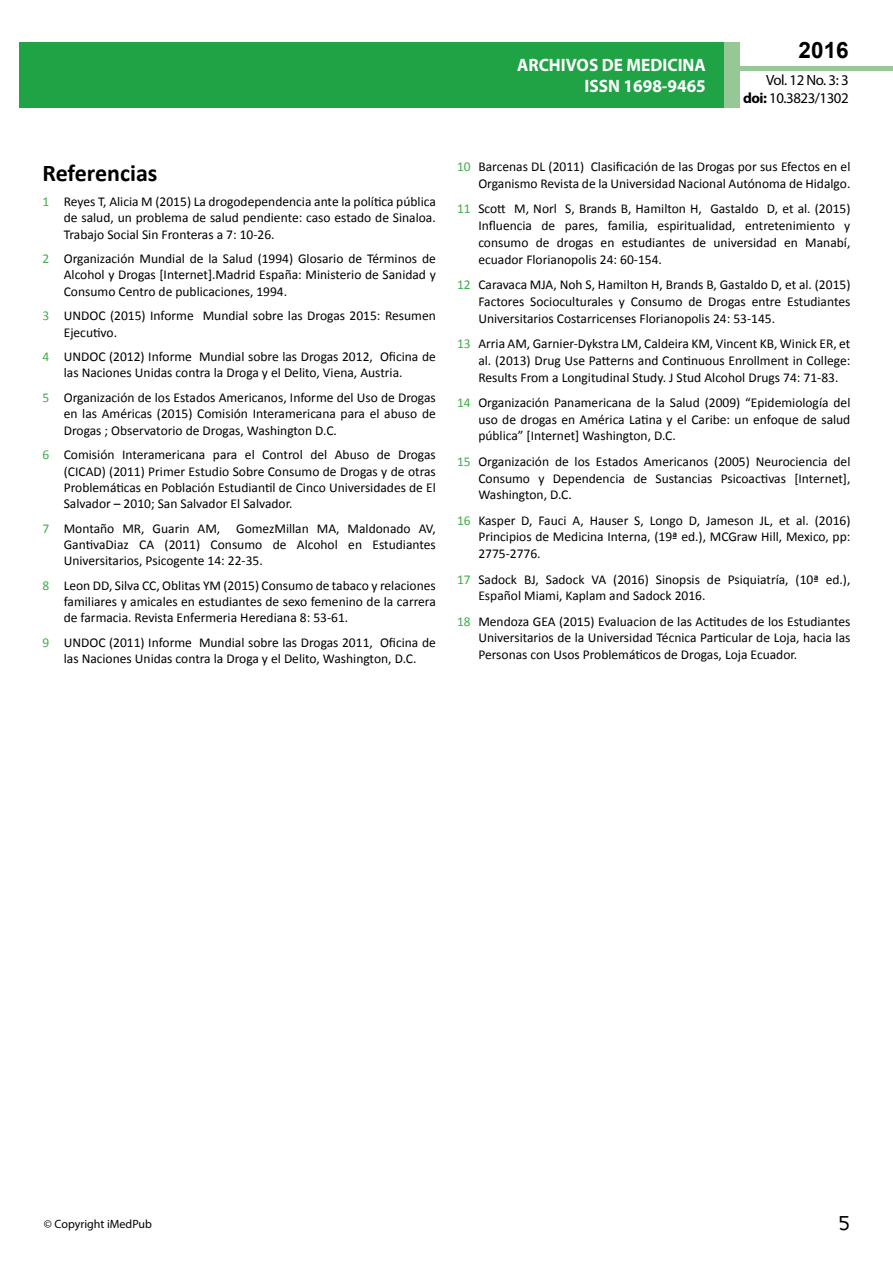
<style>
.page{position:relative;width:893px;height:1263px;background:#fff}
.page>*{position:absolute;margin:0;border:0;box-sizing:border-box;transform-origin:0 0}
.t1{font:25.5px "Tunga";color:#000}
.t2{font:700 24px "Calibri";color:#000}
.t3{font:700 22.5px "Arial";color:#000}
.t4{font:700 18px/21.6px "Myriad Pro";color:#fff;text-align:right;scale:.96 1}
.t5{font:14.85px/17.9px "Myriad Pro";letter-spacing:-.03em;color:#000;text-align:right}
.t6{font:13.5px/16.8px "Calibri";color:#000;text-align:justify}
.t7{font:12px "Myriad Pro";color:#000}
.s1{font-weight:700}
.s2{color:#41ad49}
</style>
<div class="page">
<div style="left:722px;top:66px;width:171px;height:5px;background:#96c996"></div>
<div style="left:19px;top:42px;width:706px;height:66px;background:#1fa345"></div>
<div style="left:725px;top:42px;width:15px;height:66px;background:#96c896"></div>
<h3 class="t4" style="left:517px;top:53px;width:198px">ARCHIVOS DE MEDICINA<br>ISSN 1698-9465</h3>
<h3 class="t3" style="left:799px;top:35px;width:52px">2016</h3>
<p class="t5" style="left:743px;top:71px;width:107px">Vol. 12 No. 3: 3 <span class="s1">doi:</span> 10.3823/1302</p>
<h2 class="t2" style="left:43px;top:158px;width:116px">Referencias</h2>
<p class="t6" style="left:64px;top:194px;width:374px;line-height:16.2px;text-indent:-21px"><span class="s2">1</span> Reyes T, Alicia M (2015) La drogodependencia ante la política pública de salud, un problema de salud pendiente: caso estado de Sinaloa.<br>Trabajo Social Sin Fronteras a 7: 10-26.</p>
<p class="t6" style="left:64px;top:251px;width:374px;line-height:16.2px;text-indent:-21px"><span class="s2">2</span> Organización Mundial de la Salud (1994) Glosario de Términos de Alcohol y Drogas [Internet].Madrid España: Ministerio de Sanidad y Consumo Centro de publicaciones, 1994.</p>
<p class="t6" style="left:64px;top:308px;width:374px;line-height:16.2px;text-indent:-21px"><span class="s2">3</span> UNDOC (2015) Informe Mundial sobre las Drogas 2015: Resumen<br>Ejecutivo.</p>
<p class="t6" style="left:64px;top:349px;width:374px;line-height:16.2px;text-indent:-21px"><span class="s2">4</span> UNDOC (2012) Informe Mundial sobre las Drogas 2012, Oficina de las Naciones Unidas contra la Droga y el Delito, Viena, Austria.</p>
<p class="t6" style="left:64px;top:390px;width:374px;line-height:16.2px;text-indent:-21px"><span class="s2">5</span> Organización de los Estados Americanos, Informe del Uso de Drogas en las Américas (2015) Comisión Interamericana para el abuso de Drogas ; Observatorio de Drogas, Washington D.C.</p>
<p class="t6" style="left:64px;top:447px;width:374px;line-height:16.2px;text-indent:-21px"><span class="s2">6</span> Comisión Interamericana para el Control del Abuso de Drogas (CICAD) (2011) Primer Estudio Sobre Consumo de Drogas y de otras Problemáticas en Población Estudiantil de Cinco Universidades de El Salvador – 2010; San Salvador El Salvador.</p>
<p class="t6" style="left:64px;top:520px;width:374px;line-height:16.2px;text-indent:-21px"><span class="s2">7</span> Montaño MR, Guarin AM, GomezMillan MA, Maldonado AV, GantivaDiaz CA (2011) Consumo de Alcohol en Estudiantes Universitarios, Psicogente 14: 22-35.</p>
<p class="t6" style="left:64px;top:577px;width:374px;line-height:16.2px;text-indent:-21px"><span class="s2">8</span> Leon DD, Silva CC, Oblitas YM (2015) Consumo de tabaco y relaciones familiares y amicales en estudiantes de sexo femenino de la carrera de farmacia. Revista Enfermeria Herediana 8: 53-61.</p>
<p class="t6" style="left:43px;top:634px;width:395px;line-height:16.2px;text-align:center"><span class="s2">9</span> UNDOC (2011) Informe Mundial sobre las Drogas 2011, Oficina de las Naciones Unidas contra la Droga y el Delito, Washington, D.C.</p>
<p class="t6" style="left:457px;top:158px;width:395px;text-align:right"><span class="s2">10</span> Barcenas DL (2011) Clasificación de las Drogas por sus Efectos en el<br>Organismo Revista de la Universidad Nacional Autónoma de Hidalgo.</p>
<p class="t6" style="left:478px;top:201px;width:374px;text-indent:-21px"><span class="s2">11</span> Scott M, Norl S, Brands B, Hamilton H, Gastaldo D, et al. (2015)<br>Influencia de pares, familia, espiritualidad, entretenimiento y consumo de drogas en estudiantes de universidad en Manabí, ecuador Florianopolis 24: 60-154.</p>
<p class="t6" style="left:478px;top:276px;width:374px;text-indent:-21px"><span class="s2">12</span> Caravaca MJA, Noh S, Hamilton H, Brands B, Gastaldo D, et al. (2015)<br>Factores Socioculturales y Consumo de Drogas entre Estudiantes Universitarios Costarricenses Florianopolis 24: 53-145.</p>
<p class="t6" style="left:478px;top:335px;width:374px;text-indent:-21px"><span class="s2">13</span> Arria AM, Garnier-Dykstra LM, Caldeira KM, Vincent KB, Winick ER, et al. (2013) Drug Use Patterns and Continuous Enrollment in College:<br>Results From a Longitudinal Study. J Stud Alcohol Drugs 74: 71-83.</p>
<p class="t6" style="left:478px;top:394px;width:374px;text-indent:-21px"><span class="s2">14</span> Organización Panamericana de la Salud (2009) “Epidemiología del uso de drogas en América Latina y el Caribe: un enfoque de salud pública” [Internet] Washington, D.C.</p>
<p class="t6" style="left:478px;top:453px;width:374px;text-indent:-21px"><span class="s2">15</span> Organización de los Estados Americanos (2005) Neurociencia del Consumo y Dependencia de Sustancias Psicoactivas [Internet], Washington, D.C.</p>
<p class="t6" style="left:478px;top:512px;width:374px;text-indent:-21px"><span class="s2">16</span> Kasper D, Fauci A, Hauser S, Longo D, Jameson JL, et al. (2016)<br>Principios de Medicina Interna, (19ª ed.), MCGraw Hill, Mexico, pp:<br>2775-2776.</p>
<p class="t6" style="left:478px;top:571px;width:374px;text-indent:-21px"><span class="s2">17</span> Sadock BJ, Sadock VA (2016) Sinopsis de Psiquiatría, (10ª ed.),<br>Español Miami, Kaplam and Sadock 2016.</p>
<p class="t6" style="left:478px;top:613px;width:374px;text-indent:-21px"><span class="s2">18</span> Mendoza GEA (2015) Evaluacion de las Actitudes de los Estudiantes Universitarios de la Universidad Técnica Particular de Loja, hacia las Personas con Usos Problemáticos de Drogas, Loja Ecuador.</p>
<p class="t7" style="left:44px;top:1217px;width:110px">© Copyright iMedPub</p>
<h1 class="t1" style="left:839px;top:1206px;width:13px">5</h1>
</div>
